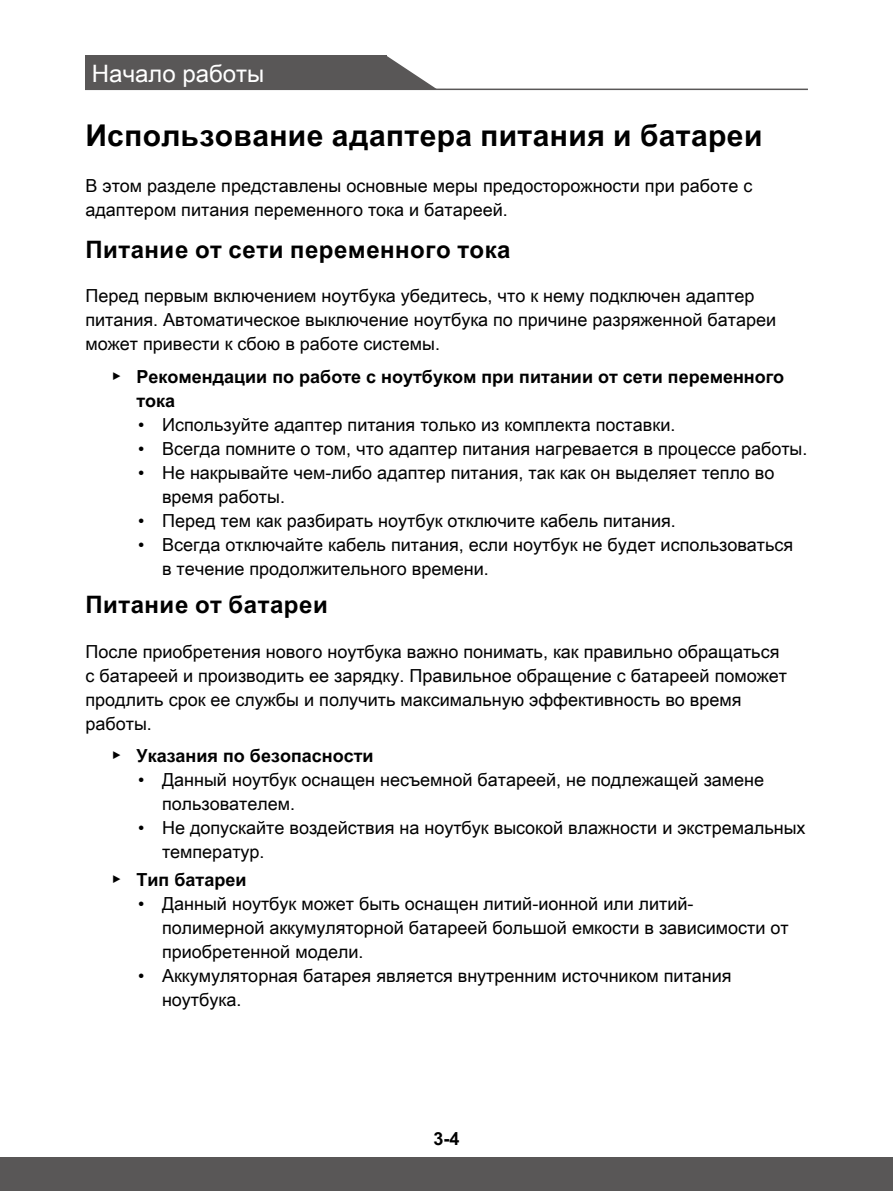
<style>
.page{position:relative;width:893px;height:1191px;background:#fff}
.page>*{position:absolute;margin:0;border:0;box-sizing:border-box;transform-origin:0 0}
.t1{font:700 30px "Arial Unicode MS";letter-spacing:.01em;color:#000}
.t2{font:700 24px "Arial Unicode MS";letter-spacing:.02em;color:#000}
.t3{font:24px "Arial Unicode MS";color:#fff}
.t4{font:18px/24px "Arial Unicode MS";color:#000}
.t5{font:700 18px/24px "Arial Unicode MS";color:#000}
.s1{font-weight:400}
</style>
<div class="page">
<div style="left:85px;top:56px;width:301px;height:34px;background:#595757"></div>
<svg style="left:386px;top:56px;width:52px;height:33px"></svg>
<hr style="left:85px;top:89px;width:723px;height:1px;background:#595757">
<div style="left:0;top:1157px;width:893px;height:34px;background:#595757"></div>
<h2 class="t3" style="left:92px;top:56px;width:174px">Начало работы</h2>
<h1 class="t1" style="left:85px;top:114px;width:678px">Использование адаптера питания и батареи</h1>
<p class="t4" style="left:85px;top:173px;width:668px">В этом разделе представлены основные меры предосторожности при работе с адаптером питания переменного тока и батареей.</p>
<h2 class="t2" style="left:85px;top:232px;width:427px">Питание от сети переменного тока</h2>
<p class="t4" style="left:85px;top:284px;width:692px">Перед первым включением ноутбука убедитесь, что к нему подключен адаптер питания. Автоматическое выключение ноутбука по причине разряженной батареи может привести к сбою в работе системы.</p>
<p class="t5" style="left:136px;top:365px;width:649px;text-indent:-26px"><span class="s1">▶</span> Рекомендации по работе с ноутбуком при питании от сети переменного тока</p>
<p class="t4" style="left:138px;top:412px;width:539px">• Используйте адаптер питания только из комплекта поставки.</p>
<p class="t4" style="left:138px;top:436px;width:671px">• Всегда помните о том, что адаптер питания нагревается в процессе работы.</p>
<p class="t4" style="left:162px;top:460px;width:614px;text-indent:-24px">• Не накрывайте чем-либо адаптер питания, так как он выделяет тепло во время работы.</p>
<p class="t4" style="left:138px;top:508px;width:539px">• Перед тем как разбирать ноутбук отключите кабель питания.</p>
<p class="t4" style="left:162px;top:532px;width:633px;text-indent:-24px">• Всегда отключайте кабель питания, если ноутбук не будет использоваться в течение продолжительного времени.</p>
<h2 class="t2" style="left:85px;top:587px;width:244px">Питание от батареи</h2>
<p class="t4" style="left:85px;top:639px;width:703px">После приобретения нового ноутбука важно понимать, как правильно обращаться с батареей и производить ее зарядку. Правильное обращение с батареей поможет продлить срок ее службы и получить максимальную эффективность во время работы.</p>
<p class="t5" style="left:111px;top:744px;width:264px"><span class="s1">▶</span> Указания по безопасности</p>
<p class="t4" style="left:162px;top:767px;width:604px;text-indent:-24px">• Данный ноутбук оснащен несъемной батареей, не подлежащей замене пользователем.</p>
<p class="t4" style="left:162px;top:815px;width:645px;text-indent:-24px">• Не допускайте воздействия на ноутбук высокой влажности и экстремальных температур.</p>
<p class="t5" style="left:111px;top:868px;width:137px"><span class="s1">▶</span> Тип батареи</p>
<p class="t4" style="left:162px;top:891px;width:628px;text-indent:-24px">• Данный ноутбук может быть оснащен литий-ионной или литий&shy;полимерной аккумуляторной батареей большой емкости в зависимости от приобретенной модели.</p>
<p class="t4" style="left:162px;top:963px;width:571px;text-indent:-24px">• Аккумуляторная батарея является внутренним источником питания ноутбука.</p>
<p class="t5" style="left:433px;top:1127px;width:28px">3-4</p>
</div>
